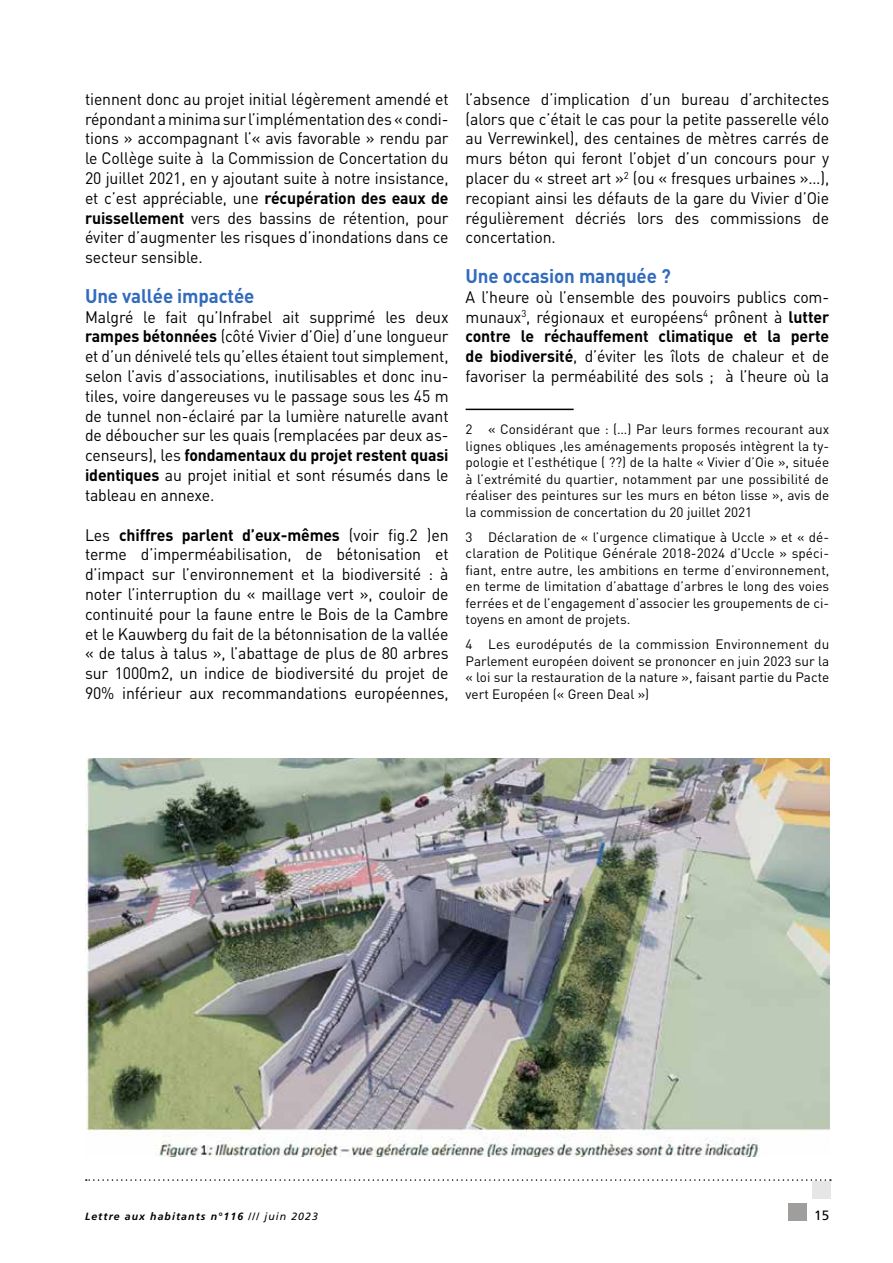
<style>
.page{position:relative;width:893px;height:1263px;background:#fff}
.page>*{position:absolute;margin:0;border:0;box-sizing:border-box;transform-origin:0 0}
.t1{font:700 19.5px "DIN";letter-spacing:-.01em;color:#326bbc;scale:.96 1}
.t2{font:16.5px/19.8px "DIN";letter-spacing:-.01em;color:#000;text-align:justify;scale:.96 1}
.t3{font:13.5px/16.5px "DIN";color:#000;text-align:justify}
.t4{font:13.5px "Frutiger LT Std";color:#000}
.t5{font:italic 700 10.5px "Frutiger LT Std";letter-spacing:.105em;color:#000}
.s1{font-weight:700}
.s2{font-weight:400}
</style>
<div class="page">
<svg style="left:86px;top:1179px;width:745px;height:2px"></svg>
<div style="left:788px;top:1203px;width:19px;height:18px;background:#9f9e9d"></div>
<div style="left:812px;top:1181px;width:19px;height:18px;background:#e6e6e6"></div>
<hr style="left:466px;top:409px;width:108px;height:1px;background:#000">
<img style="left:85px;top:758px;width:744px;height:399px">
<p class="t2" style="left:85px;top:89px;width:380px">tiennent donc au projet initial légèrement amendé et répondant a minima sur l’implémentation des «condi&shy;tions » accompagnant l’« avis favorable » rendu par le Collège suite à la Commission de Concertation du 20 juillet 2021, en y ajoutant suite à notre insistance, et c’est appréciable, une <span class="s1">récupération des eaux de ruissellement</span> vers des bassins de rétention, pour éviter d’augmenter les risques d’inondations dans ce secteur sensible.</p>
<p class="t1" style="left:85px;top:283px;width:178px">Une vallée impactée</p>
<p class="t2" style="left:85px;top:307px;width:380px">Malgré le fait qu’Infrabel ait supprimé les deux <span class="s1">rampes bétonnées</span> (côté Vivier d’Oie) d’une longueur et d’un dénivelé tels qu’elles étaient tout simplement, selon l’avis d’associations, inutilisables et donc inu&shy;tiles, voire dangereuses vu le passage sous les 45 m de tunnel non-éclairé par la lumière naturelle avant de déboucher sur les quais (remplacées par deux as&shy;censeurs), les <span class="s1">fondamentaux du projet restent quasi identiques</span> au projet initial et sont résumés dans le tableau en annexe.</p>
<p class="t2" style="left:85px;top:525px;width:380px">Les <span class="s1">chiffres parlent d’eux-mêmes</span> (voir fig.2 )en terme d’imperméabilisation, de bétonisation et d’impact sur l’environnement et la biodiversité : à noter l’interruption du « maillage vert », couloir de continuité pour la faune entre le Bois de la Cambre et le Kauwberg du fait de la bétonnisation de la vallée « de talus à talus », l’abattage de plus de 80 arbres sur 1000m2, un indice de biodiversité du projet de 90% inférieur aux recommandations européennes,</p>
<p class="t2" style="left:466px;top:89px;width:380px">l’absence d’implication d’un bureau d’architectes (alors que c’était le cas pour la petite passerelle vélo au Verrewinkel), des centaines de mètres carrés de murs béton qui feront l’objet d’un concours pour y placer du « street art »<sup>2</sup> (ou « fresques urbaines »…), recopiant ainsi les défauts de la gare du Vivier d’Oie régulièrement décriés lors des commissions de concertation.</p>
<p class="t1" style="left:466px;top:263px;width:215px">Une occasion manquée ?</p>
<p class="t2" style="left:466px;top:287px;width:380px">A l’heure où l’ensemble des pouvoirs publics com&shy;munaux<sup>3</sup>, régionaux et européens<sup>4</sup> prônent à <span class="s1">lutter contre le réchauffement climatique et la perte de biodiversité</span>, d’éviter les îlots de chaleur et de favoriser la perméabilité des sols ; à l’heure où la</p>
<p class="t3" style="left:466px;top:421px;width:365px">2 « Considérant que : (…) Par leurs formes recourant aux lignes obliques ,les aménagements proposés intègrent la ty&shy;pologie et l’esthétique ( ??) de la halte « Vivier d’Oie », située à l’extrémité du quartier, notamment par une possibilité de réaliser des peintures sur les murs en béton lisse », avis de la commission de concertation du 20 juillet 2021</p>
<p class="t3" style="left:466px;top:529px;width:365px">3 Déclaration de « l’urgence climatique à Uccle » et « dé&shy;claration de Politique Générale 2018-2024 d’Uccle » spéci&shy;fiant, entre autre, les ambitions en terme d’environnement, en terme de limitation d’abattage d’arbres le long des voies ferrées et de l’engagement d’associer les groupements de ci&shy;toyens en amont de projets.</p>
<p class="t3" style="left:466px;top:636px;width:365px">4 Les eurodéputés de la commission Environnement du Parlement européen doivent se prononcer en juin 2023 sur la « loi sur la restauration de la nature », faisant partie du Pacte vert Européen (« Green Deal »)</p>
<p class="t5" style="left:85px;top:1210px;width:234px">Lettre aux habitants n°116 <span class="s2">/// juin 2023</span></p>
<p class="t4" style="left:814px;top:1207px;width:17px">15</p>
</div>
